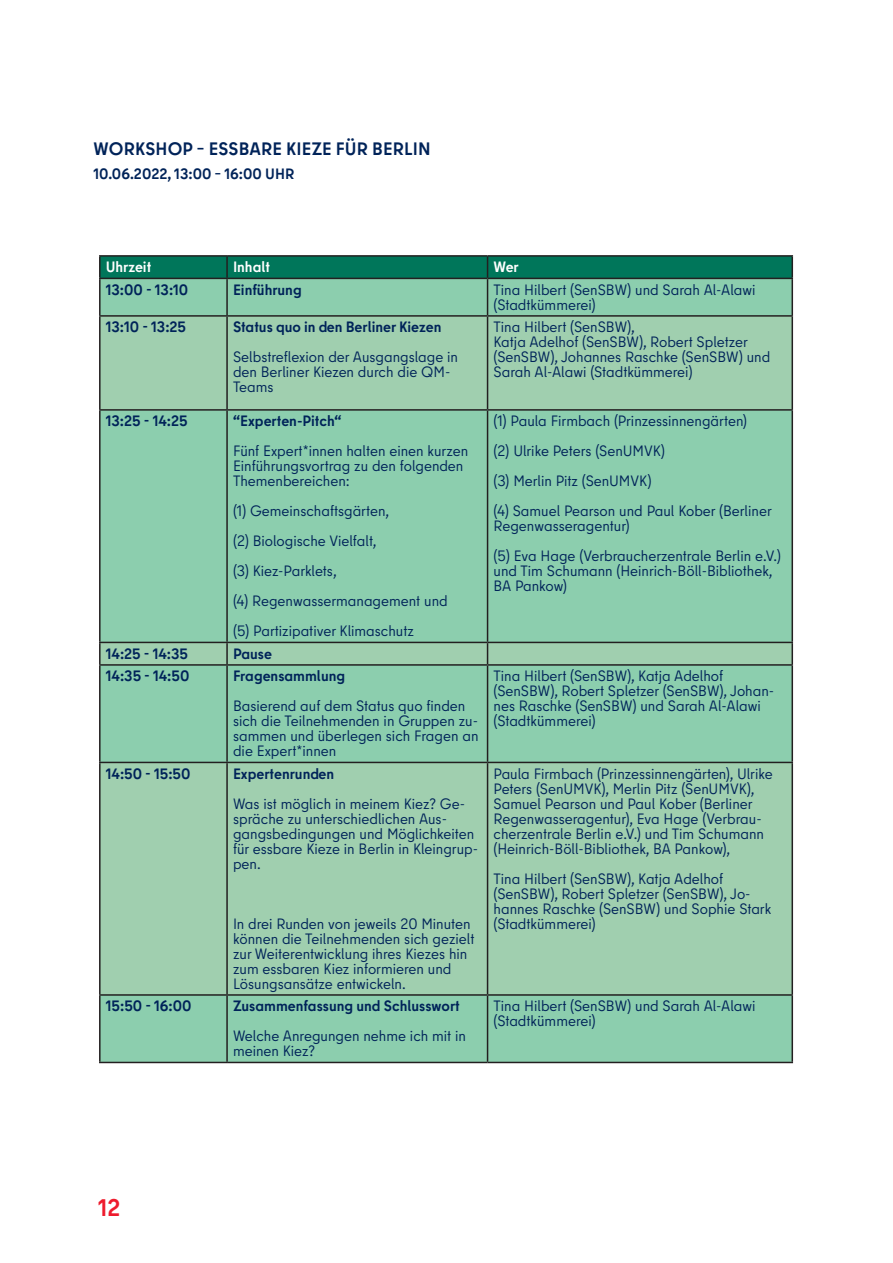
<style>
.page{position:relative;width:893px;height:1263px;background:#fff}
.page>*{position:absolute;margin:0;border:0;box-sizing:border-box;transform-origin:0 0}
.t1{font:700 24px "Berlin Type";color:#ee1b2d}
.t2{font:700 18px "Berlin Type";letter-spacing:.01em;color:#002359}
.t3{font:15px/15px "Berlin Type";color:#002359}
.t4{font:700 15px "Berlin Type";color:#002359}
.t5{font:700 15px "Berlin Type";color:#fff}
</style>
<div class="page">
<div style="left:101px;top:317px;width:690px;height:677px;background:#a0cfaf"></div>
<div style="left:101px;top:411px;width:690px;height:231px;background:#8cceae"></div>
<div style="left:488px;top:665px;width:304px;height:97px;background:#8cceae"></div>
<div style="left:101px;top:996px;width:690px;height:66px;background:#8cceae"></div>
<hr style="left:99px;top:255px;width:128px;height:2px;background:#231f20">
<hr style="left:99px;top:257px;width:2px;height:21px;background:#231f20">
<hr style="left:227px;top:255px;width:261px;height:2px;background:#231f20">
<hr style="left:488px;top:255px;width:305px;height:2px;background:#231f20">
<svg style="left:100px;top:256px;width:692px;height:59px;background:#57aa8c"></svg>
<hr style="left:791px;top:257px;width:2px;height:21px;background:#231f20">
<hr style="left:99px;top:278px;width:128px;height:1px;background:#231f20">
<hr style="left:99px;top:279px;width:2px;height:36px;background:#231f20">
<hr style="left:227px;top:278px;width:261px;height:1px;background:#231f20">
<hr style="left:226px;top:279px;width:2px;height:36px;background:#231f20">
<hr style="left:488px;top:278px;width:305px;height:1px;background:#231f20">
<hr style="left:487px;top:279px;width:1px;height:36px;background:#231f20">
<hr style="left:791px;top:279px;width:2px;height:36px;background:#231f20">
<hr style="left:99px;top:315px;width:128px;height:2px;background:#231f20">
<hr style="left:99px;top:317px;width:2px;height:92px;background:#231f20">
<hr style="left:227px;top:315px;width:261px;height:2px;background:#231f20">
<hr style="left:226px;top:317px;width:2px;height:92px;background:#231f20">
<hr style="left:488px;top:315px;width:305px;height:2px;background:#231f20">
<hr style="left:487px;top:317px;width:1px;height:92px;background:#231f20">
<hr style="left:791px;top:317px;width:2px;height:92px;background:#231f20">
<hr style="left:99px;top:409px;width:128px;height:2px;background:#231f20">
<hr style="left:99px;top:411px;width:2px;height:231px;background:#231f20">
<hr style="left:227px;top:409px;width:261px;height:2px;background:#231f20">
<hr style="left:226px;top:411px;width:2px;height:231px;background:#231f20">
<hr style="left:488px;top:409px;width:305px;height:2px;background:#231f20">
<hr style="left:487px;top:411px;width:1px;height:231px;background:#231f20">
<hr style="left:791px;top:411px;width:2px;height:231px;background:#231f20">
<hr style="left:99px;top:642px;width:128px;height:1px;background:#231f20">
<hr style="left:99px;top:643px;width:2px;height:21px;background:#231f20">
<hr style="left:227px;top:642px;width:261px;height:1px;background:#231f20">
<hr style="left:488px;top:642px;width:305px;height:1px;background:#231f20">
<svg style="left:100px;top:643px;width:388px;height:119px;background:#8ecdad"></svg>
<hr style="left:791px;top:643px;width:2px;height:21px;background:#231f20">
<hr style="left:99px;top:664px;width:128px;height:2px;background:#231f20">
<hr style="left:99px;top:666px;width:2px;height:96px;background:#231f20">
<hr style="left:227px;top:664px;width:261px;height:2px;background:#231f20">
<hr style="left:226px;top:666px;width:2px;height:96px;background:#231f20">
<hr style="left:488px;top:664px;width:305px;height:2px;background:#231f20">
<hr style="left:487px;top:666px;width:1px;height:96px;background:#231f20">
<hr style="left:791px;top:666px;width:2px;height:96px;background:#231f20">
<hr style="left:99px;top:762px;width:128px;height:1px;background:#231f20">
<hr style="left:99px;top:763px;width:2px;height:231px;background:#231f20">
<hr style="left:227px;top:762px;width:261px;height:1px;background:#231f20">
<hr style="left:226px;top:763px;width:2px;height:231px;background:#231f20">
<hr style="left:488px;top:762px;width:305px;height:1px;background:#231f20">
<hr style="left:487px;top:763px;width:1px;height:231px;background:#231f20">
<hr style="left:791px;top:763px;width:2px;height:231px;background:#231f20">
<hr style="left:99px;top:994px;width:128px;height:2px;background:#231f20">
<hr style="left:99px;top:996px;width:2px;height:66px;background:#231f20">
<hr style="left:227px;top:994px;width:261px;height:2px;background:#231f20">
<hr style="left:226px;top:996px;width:2px;height:66px;background:#231f20">
<hr style="left:488px;top:994px;width:305px;height:2px;background:#231f20">
<hr style="left:487px;top:996px;width:1px;height:66px;background:#231f20">
<hr style="left:791px;top:996px;width:2px;height:66px;background:#231f20">
<hr style="left:99px;top:1062px;width:128px;height:1px;background:#231f20">
<hr style="left:227px;top:1062px;width:261px;height:1px;background:#231f20">
<hr style="left:488px;top:1062px;width:305px;height:1px;background:#231f20">
<p class="t2" style="left:94px;top:137px;width:339px">WORKSHOP – ESSBARE KIEZE FÜR BERLIN</p>
<p class="t4" style="left:94px;top:164px;width:203px">10.06.2022, 13:00 – 16:00 UHR</p>
<p class="t5" style="left:106px;top:258px;width:47px">Uhrzeit</p>
<p class="t5" style="left:233px;top:258px;width:38px">Inhalt</p>
<p class="t5" style="left:494px;top:258px;width:27px">Wer</p>
<p class="t4" style="left:106px;top:280px;width:84px">13:00 - 13:10</p>
<p class="t4" style="left:233px;top:280px;width:70px">Einführung</p>
<p class="t3" style="left:494px;top:282px;width:263px">Tina Hilbert (SenSBW) und Sarah Al-Alawi (Stadtkümmerei)</p>
<p class="t4" style="left:106px;top:318px;width:82px">13:10 - 13:25</p>
<p class="t4" style="left:233px;top:318px;width:210px">Status quo in den Berliner Kiezen</p>
<p class="t3" style="left:233px;top:350px;width:226px">Selbstreflexion der Ausgangslage in den Berliner Kiezen durch die QM-<br>Teams</p>
<p class="t3" style="left:494px;top:320px;width:143px">Tina Hilbert (SenSBW),</p>
<p class="t3" style="left:494px;top:335px;width:278px">Katja Adelhof (SenSBW), Robert Spletzer (SenSBW), Johannes Raschke (SenSBW) und<br>Sarah Al-Alawi (Stadtkümmerei)</p>
<p class="t4" style="left:106px;top:411px;width:83px">13:25 - 14:25</p>
<p class="t4" style="left:233px;top:411px;width:110px">“Experten-Pitch“</p>
<p class="t3" style="left:233px;top:444px;width:237px">Fünf Expert*innen halten einen kurzen<br>Einführungsvortrag zu den folgenden<br>Themenbereichen:</p>
<p class="t3" style="left:233px;top:504px;width:158px">(1) Gemeinschaftsgärten,</p>
<p class="t3" style="left:233px;top:534px;width:145px">(2) Biologische Vielfalt,</p>
<p class="t3" style="left:233px;top:564px;width:105px">(3) Kiez-Parklets,</p>
<p class="t3" style="left:233px;top:594px;width:216px">(4) Regenwassermanagement und</p>
<p class="t3" style="left:233px;top:624px;width:182px">(5) Partizipativer Klimaschutz</p>
<p class="t4" style="left:106px;top:644px;width:84px">14:25 - 14:35</p>
<p class="t4" style="left:233px;top:644px;width:40px">Pause</p>
<p class="t4" style="left:106px;top:666px;width:85px">14:35 - 14:50</p>
<p class="t4" style="left:233px;top:666px;width:114px">Fragensammlung</p>
<p class="t3" style="left:233px;top:699px;width:247px">Basierend auf dem Status quo finden sich die Teilnehmenden in Gruppen zu&shy;sammen und überlegen sich Fragen an die Expert*innen</p>
<p class="t4" style="left:106px;top:764px;width:86px">14:50 - 15:50</p>
<p class="t4" style="left:233px;top:764px;width:103px">Expertenrunden</p>
<p class="t3" style="left:233px;top:796px;width:247px">Was ist möglich in meinem Kiez? Ge&shy;spräche zu unterschiedlichen Aus&shy;gangsbedingungen und Möglichkeiten für essbare Kieze in Berlin in Kleingrup&shy;pen.</p>
<p class="t3" style="left:233px;top:916px;width:243px">In drei Runden von jeweils 20 Minuten können die Teilnehmenden sich gezielt zur Weiterentwicklung ihres Kiezes hin zum essbaren Kiez informieren und Lösungsansätze entwickeln.</p>
<p class="t4" style="left:106px;top:996px;width:87px">15:50 - 16:00</p>
<p class="t4" style="left:233px;top:996px;width:228px">Zusammenfassung und Schlusswort</p>
<p class="t3" style="left:233px;top:1029px;width:234px">Welche Anregungen nehme ich mit in meinen Kiez?</p>
<p class="t3" style="left:494px;top:414px;width:255px">(1) Paula Firmbach (Prinzessinnengärten)</p>
<p class="t3" style="left:494px;top:444px;width:173px">(2) Ulrike Peters (SenUMVK)</p>
<p class="t3" style="left:494px;top:474px;width:160px">(3) Merlin Pitz (SenUMVK)</p>
<p class="t3" style="left:494px;top:504px;width:280px">(4) Samuel Pearson und Paul Kober (Berliner<br>Regenwasseragentur)</p>
<p class="t3" style="left:494px;top:549px;width:289px">(5) Eva Hage (Verbraucherzentrale Berlin e.V.) und Tim Schumann (Heinrich-Böll-Bibliothek,<br>BA Pankow)</p>
<p class="t3" style="left:494px;top:669px;width:282px">Tina Hilbert (SenSBW), Katja Adelhof (SenSBW), Robert Spletzer (SenSBW), Johan&shy;nes Raschke (SenSBW) und Sarah Al-Alawi (Stadtkümmerei)</p>
<p class="t3" style="left:494px;top:766px;width:281px">Paula Firmbach (Prinzessinnengärten), Ulrike Peters (SenUMVK), Merlin Pitz (SenUMVK), Samuel Pearson und Paul Kober (Berliner Regenwasseragentur), Eva Hage (Verbrau&shy;cherzentrale Berlin e.V.) und Tim Schumann (Heinrich-Böll-Bibliothek, BA Pankow),</p>
<p class="t3" style="left:494px;top:871px;width:279px">Tina Hilbert (SenSBW), Katja Adelhof (SenSBW), Robert Spletzer (SenSBW), Jo&shy;hannes Raschke (SenSBW) und Sophie Stark (Stadtkümmerei)</p>
<p class="t3" style="left:494px;top:999px;width:263px">Tina Hilbert (SenSBW) und Sarah Al-Alawi (Stadtkümmerei)</p>
<h1 class="t1" style="left:98px;top:1192px;width:24px">12</h1>
</div>
